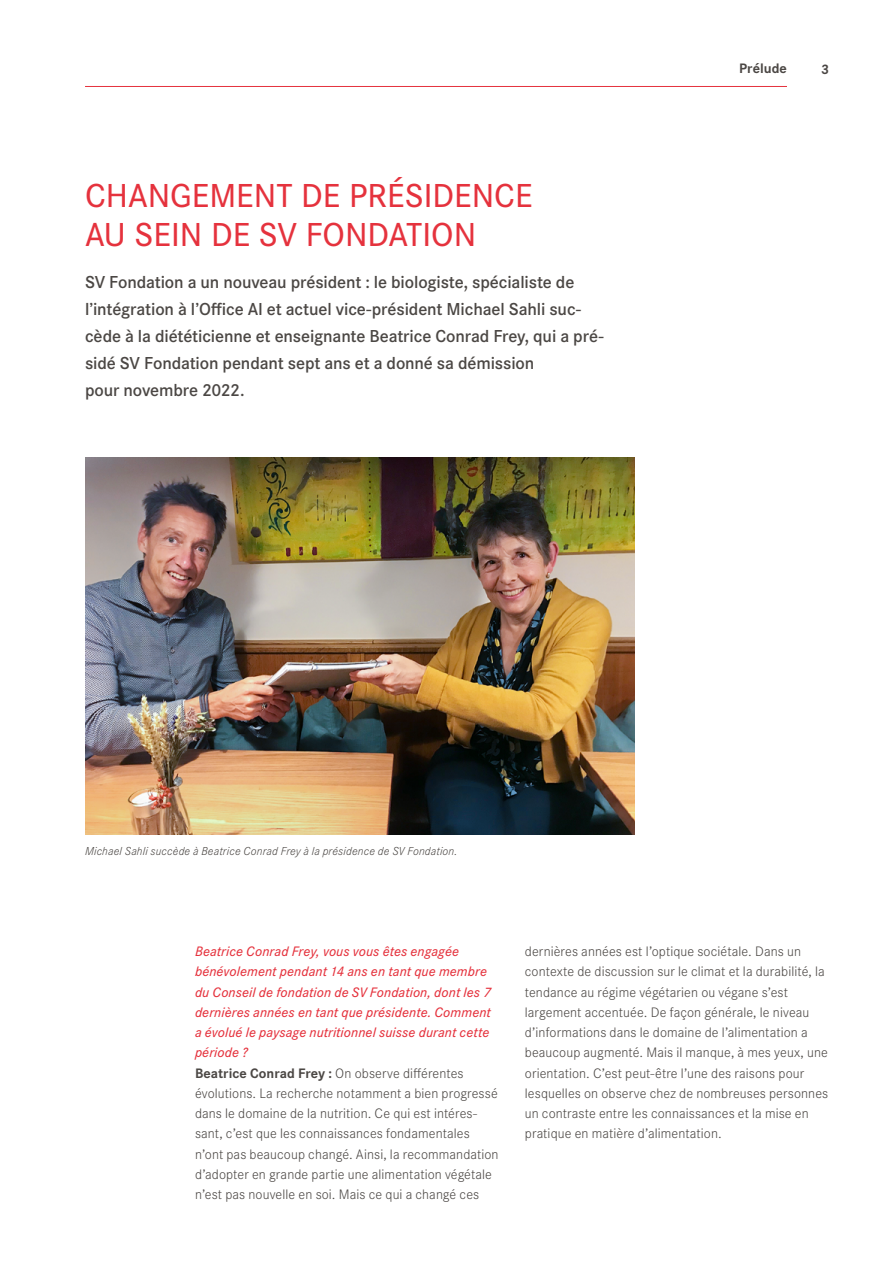
<style>
.page{position:relative;width:893px;height:1263px;background:#fff}
.page>*{position:absolute;margin:0;border:0;box-sizing:border-box;transform-origin:0 0}
.t1{font:500 34.5px/39px "Corporate S Pro";color:#e5323d}
.t2{font:600 18px/27px "Corporate S Pro";letter-spacing:-.005em;color:#4b4744}
.t3{font:300 14.25px/20.2px "Corporate S Pro";letter-spacing:.005em;color:#4b4744}
.t4{font:700 14.25px "Corporate S Pro";letter-spacing:.005em;color:#4b4744}
.t5{font:italic 300 12px "Corporate S Pro";letter-spacing:.015em;color:#4b4744}
.s1{font-weight:500;font-style:italic;color:#e5323d}
.s2{font-weight:700}
</style>
<div class="page">
<hr style="left:85px;top:86px;width:702px;height:1px;background:#e5323d">
<img style="left:85px;top:458px;width:550px;height:376px">
<h1 class="t1" style="left:85px;top:173px;width:449px">CHANGEMENT DE PRÉSIDENCE<br>AU SEIN DE SV FONDATION</h1>
<p class="t2" style="left:85px;top:267px;width:520px">SV Fondation a un nouveau président : le biologiste, spécialiste de l’intégration à l’Office AI et actuel vice-président Michael Sahli suc&shy;cède à la diététicienne et enseignante Beatrice Conrad Frey, qui a pré&shy;sidé SV Fondation pendant sept ans et a donné sa démission<br>pour novembre 2022.</p>
<p class="t4" style="left:739px;top:57px;width:49px">Prélude</p>
<p class="t4" style="left:821px;top:58px;width:10px">3</p>
<p class="t5" style="left:85px;top:842px;width:374px">Michael Sahli succède à Beatrice Conrad Frey à la présidence de SV Fondation.</p>
<p class="t3" style="left:195px;top:940px;width:305px"><span class="s1">Beatrice Conrad Frey, vous vous êtes engagée bénévolement pendant 14 ans en tant que membre du Conseil de fondation de SV Fondation, dont les 7 dernières années en tant que présidente. Comment a évolué le paysage nutritionnel suisse durant cette période ?<br></span><span class="s2">Beatrice Conrad Frey :</span> On observe différentes évolutions. La recherche notamment a bien progressé dans le domaine de la nutrition. Ce qui est intéres&shy;sant, c’est que les connaissances fondamentales n’ont pas beaucoup changé. Ainsi, la recommandation d’adopter en grande partie une alimentation végétale n’est pas nouvelle en soi. Mais ce qui a changé ces</p>
<p class="t3" style="left:525px;top:940px;width:305px">dernières années est l’optique sociétale. Dans un contexte de discussion sur le climat et la durabilité, la tendance au régime végétarien ou végane s’est largement accentuée. De façon générale, le niveau d’informations dans le domaine de l’alimentation a beaucoup augmenté. Mais il manque, à mes yeux, une orientation. C’est peut-être l’une des raisons pour lesquelles on observe chez de nombreuses personnes un contraste entre les connaissances et la mise en pratique en matière d’alimentation.</p>
</div>
